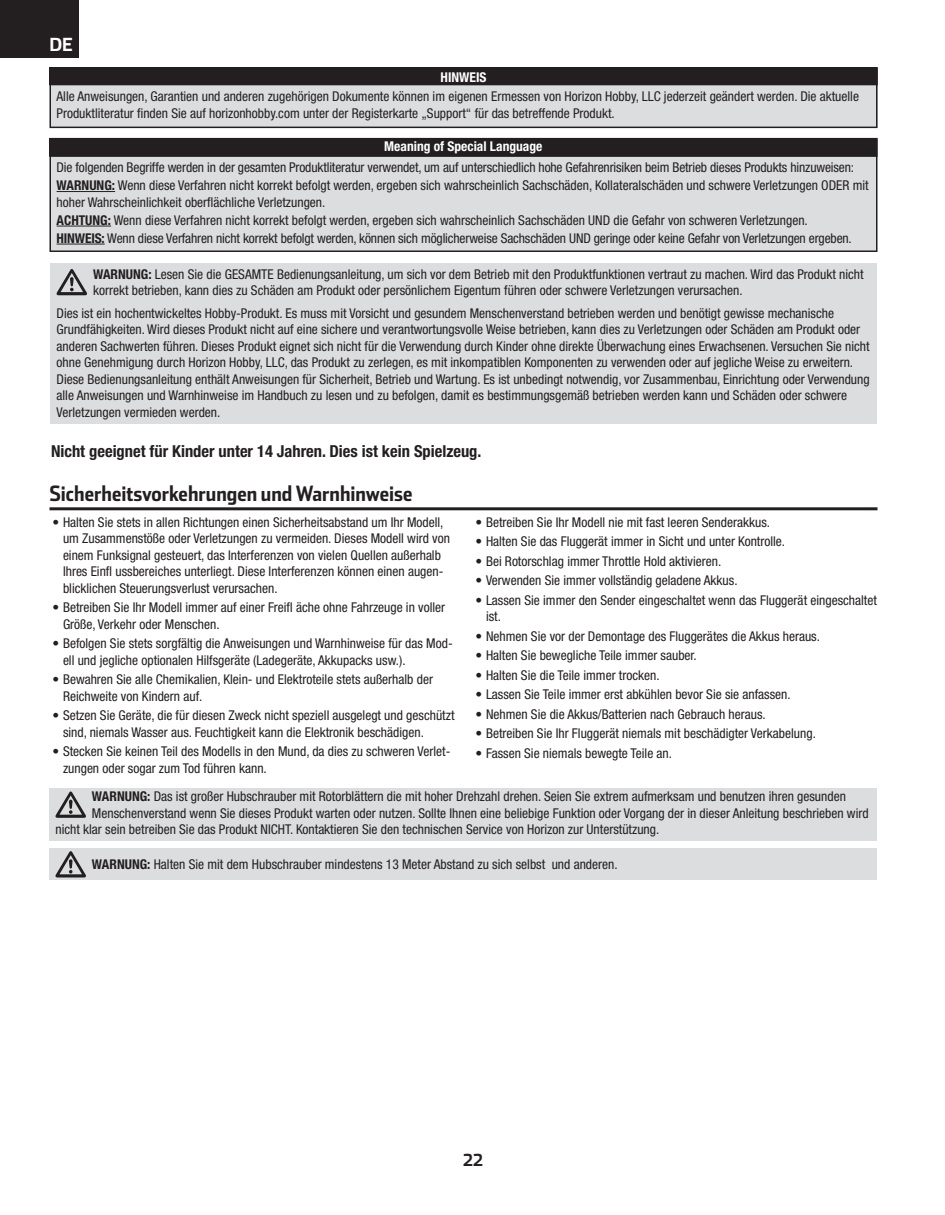
<style>
.page{position:relative;width:945px;height:1215px;background:#fff}
.page>*{position:absolute;margin:0;border:0;box-sizing:border-box;transform-origin:0 0}
.t1{font:700 21px "Stainless Cond";color:#231f20}
.t2{font:700 18px "Stainless";color:#fff}
.t3{font:700 condensed 16.5px "Helvetica Neue LT Std";color:#231f20}
.t4{font:700 16.5px "Stainless";color:#231f20}
.t5{font:condensed 13.5px/16.5px "Helvetica Neue LT Std";color:#231f20}
.t6{font:700 condensed 13.5px "Helvetica Neue LT Std";color:#fff}
.s1{font-weight:700}
</style>
<div class="page">
<div style="left:0;top:0;width:79px;height:57px;background:#231f20"></div>
<div style="left:50px;top:263px;width:827px;height:161px;background:#dcddde"></div>
<div style="left:50px;top:139px;width:827px;height:112px;background:#dcddde"></div>
<div style="left:50px;top:138px;width:828px;height:114px;border:2px solid #231f20"></div>
<hr style="left:50px;top:507px;width:828px;height:3px;background:#231f20">
<div style="left:50px;top:788px;width:828px;height:52px;background:#dcddde"></div>
<div style="left:50px;top:848px;width:828px;height:32px;background:#dcddde"></div>
<svg style="left:56px;top:792px;width:30px;height:26px"></svg>
<svg style="left:56px;top:851px;width:30px;height:27px"></svg>
<div style="left:50px;top:84px;width:828px;height:44px;background:#dcddde"></div>
<div style="left:50px;top:138px;width:827px;height:18px;background:#231f20"></div>
<div style="left:50px;top:138px;width:827px;height:19px;border:1px solid #231f20"></div>
<div style="left:50px;top:68px;width:827px;height:17px;background:#231f20"></div>
<svg style="left:57px;top:269px;width:30px;height:26px"></svg>
<div style="left:50px;top:68px;width:828px;height:60px;border:2px solid #231f20"></div>
<hr style="left:57px;top:191px;width:58px;height:1px;background:#231f20">
<hr style="left:57px;top:226px;width:54px;height:1px;background:#231f20">
<hr style="left:57px;top:244px;width:48px;height:1px;background:#231f20">
<h2 class="t2" style="left:49px;top:36px;width:25px">DE</h2>
<p class="t6" style="left:441px;top:72px;width:47px">HINWEIS</p>
<p class="t5" style="left:57px;top:90px;width:804px">Alle Anweisungen, Garantien und anderen zugehörigen Dokumente können im eigenen Ermessen von Horizon Hobby, LLC jederzeit geändert werden. Die aktuelle<br>Produktliteratur finden Sie auf horizonhobby.com unter der Registerkarte „Support“ für das betreffende Produkt.</p>
<p class="t6" style="left:384px;top:142px;width:160px">Meaning of Special Language</p>
<p class="t5" style="left:57px;top:160px;width:814px;line-height:18px">Die folgenden Begriffe werden in der gesamten Produktliteratur verwendet, um auf unterschiedlich hohe Gefahrenrisiken beim Betrieb dieses Produkts hinzuweisen:<br><span class="s1">WARNUNG:</span> Wenn diese Verfahren nicht korrekt befolgt werden, ergeben sich wahrscheinlich Sachschäden, Kollateralschäden und schwere Verletzungen ODER mit</p>
<p class="t5" style="left:57px;top:195px;width:797px;line-height:18px">hoher Wahrscheinlichkeit oberflächliche Verletzungen.<br><span class="s1">ACHTUNG:</span> Wenn diese Verfahren nicht korrekt befolgt werden, ergeben sich wahrscheinlich Sachschäden UND die Gefahr von schweren Verletzungen.<br><span class="s1">HINWEIS:</span> Wenn diese Verfahren nicht korrekt befolgt werden, können sich möglicherweise Sachschäden UND geringe oder keine Gefahr von Verletzungen ergeben.</p>
<p class="t5" style="left:93px;top:267px;width:772px"><span class="s1">WARNUNG:</span> Lesen Sie die GESAMTE Bedienungsanleitung, um sich vor dem Betrieb mit den Produktfunktionen vertraut zu machen. Wird das Produkt nicht korrekt betrieben, kann dies zu Schäden am Produkt oder persönlichem Eigentum führen oder schwere Verletzungen verursachen.</p>
<p class="t5" style="left:57px;top:306px;width:815px">Dies ist ein hochentwickeltes Hobby-Produkt. Es muss mit Vorsicht und gesundem Menschenverstand betrieben werden und benötigt gewisse mechanische Grundfähigkeiten. Wird dieses Produkt nicht auf eine sichere und verantwortungsvolle Weise betrieben, kann dies zu Verletzungen oder Schäden am Produkt oder anderen Sachwerten führen. Dieses Produkt eignet sich nicht für die Verwendung durch Kinder ohne direkte Überwachung eines Erwachsenen. Versuchen Sie nicht ohne Genehmigung durch Horizon Hobby, LLC, das Produkt zu zerlegen, es mit inkompatiblen Komponenten zu verwenden oder auf jegliche Weise zu erweitern.<br>Diese Bedienungsanleitung enthält Anweisungen für Sicherheit, Betrieb und Wartung. Es ist unbedingt notwendig, vor Zusammenbau, Einrichtung oder Verwendung alle Anweisungen und Warnhinweise im Handbuch zu lesen und zu befolgen, damit es bestimmungsgemäß betrieben werden kann und Schäden oder schwere Verletzungen vermieden werden.</p>
<p class="t3" style="left:51px;top:445px;width:432px">Nicht geeignet für Kinder unter 14 Jahren. Dies ist kein Spielzeug.</p>
<h1 class="t1" style="left:50px;top:483px;width:364px">Sicherheitsvorkehrungen und Warnhinweise</h1>
<p class="t5" style="left:63px;top:515px;width:388px;text-indent:-11px">• Halten Sie stets in allen Richtungen einen Sicherheitsabstand um Ihr Modell, um Zusammenstöße oder Verletzungen zu vermeiden. Dieses Modell wird von einem Funksignal gesteuert, das Interferenzen von vielen Quellen außerhalb Ihres Einfl ussbereiches unterliegt. Diese Interferenzen können einen augen&shy;blicklichen Steuerungsverlust verursachen.</p>
<p class="t5" style="left:63px;top:601px;width:384px;text-indent:-11px">• Betreiben Sie Ihr Modell immer auf einer Freifl äche ohne Fahrzeuge in voller<br>Größe, Verkehr oder Menschen.</p>
<p class="t5" style="left:63px;top:637px;width:391px;text-indent:-11px">• Befolgen Sie stets sorgfältig die Anweisungen und Warnhinweise für das Mod&shy;ell und jegliche optionalen Hilfsgeräte (Ladegeräte, Akkupacks usw.).</p>
<p class="t5" style="left:63px;top:673px;width:372px;text-indent:-11px">• Bewahren Sie alle Chemikalien, Klein- und Elektroteile stets außerhalb der<br>Reichweite von Kindern auf.</p>
<p class="t5" style="left:63px;top:709px;width:393px;text-indent:-11px">• Setzen Sie Geräte, die für diesen Zweck nicht speziell ausgelegt und geschützt sind, niemals Wasser aus. Feuchtigkeit kann die Elektronik beschädigen.</p>
<p class="t5" style="left:63px;top:745px;width:389px;text-indent:-11px">• Stecken Sie keinen Teil des Modells in den Mund, da dies zu schweren Verlet&shy;zungen oder sogar zum Tod führen kann.</p>
<p class="t5" style="left:476px;top:515px;width:296px">• Betreiben Sie Ihr Modell nie mit fast leeren Senderakkus.</p>
<p class="t5" style="left:476px;top:535px;width:311px">• Halten Sie das Fluggerät immer in Sicht und unter Kontrolle.</p>
<p class="t5" style="left:476px;top:554px;width:247px">• Bei Rotorschlag immer Throttle Hold aktivieren.</p>
<p class="t5" style="left:476px;top:574px;width:264px">• Verwenden Sie immer vollständig geladene Akkus.</p>
<p class="t5" style="left:486px;top:593px;width:392px;text-indent:-11px">• Lassen Sie immer den Sender eingeschaltet wenn das Fluggerät eingeschaltet ist.</p>
<p class="t5" style="left:476px;top:629px;width:346px">• Nehmen Sie vor der Demontage des Fluggerätes die Akkus heraus.</p>
<p class="t5" style="left:476px;top:649px;width:223px">• Halten Sie bewegliche Teile immer sauber.</p>
<p class="t5" style="left:476px;top:668px;width:186px">• Halten Sie die Teile immer trocken.</p>
<p class="t5" style="left:476px;top:688px;width:317px">• Lassen Sie Teile immer erst abkühlen bevor Sie sie anfassen.</p>
<p class="t5" style="left:476px;top:707px;width:292px">• Nehmen Sie die Akkus/Batterien nach Gebrauch heraus.</p>
<p class="t5" style="left:476px;top:727px;width:342px">• Betreiben Sie Ihr Fluggerät niemals mit beschädigter Verkabelung.</p>
<p class="t5" style="left:476px;top:746px;width:198px">• Fassen Sie niemals bewegte Teile an.</p>
<p class="t5" style="left:92px;top:790px;width:755px"><span class="s1">WARNUNG:</span> Das ist großer Hubschrauber mit Rotorblättern die mit hoher Drehzahl drehen. Seien Sie extrem aufmerksam und benutzen ihren gesunden</p>
<p class="t5" style="left:92px;top:806px;width:778px">Menschenverstand wenn Sie dieses Produkt warten oder nutzen. Sollte Ihnen eine beliebige Funktion oder Vorgang der in dieser Anleitung beschrieben wird</p>
<p class="t5" style="left:56px;top:823px;width:605px">nicht klar sein betreiben Sie das Produkt NICHT. Kontaktieren Sie den technischen Service von Horizon zur Unterstützung.</p>
<p class="t5" style="left:92px;top:858px;width:527px"><span class="s1">WARNUNG:</span> Halten Sie mit dem Hubschrauber mindestens 13 Meter Abstand zu sich selbst und anderen.</p>
<p class="t4" style="left:463px;top:1152px;width:21px">22</p>
</div>
